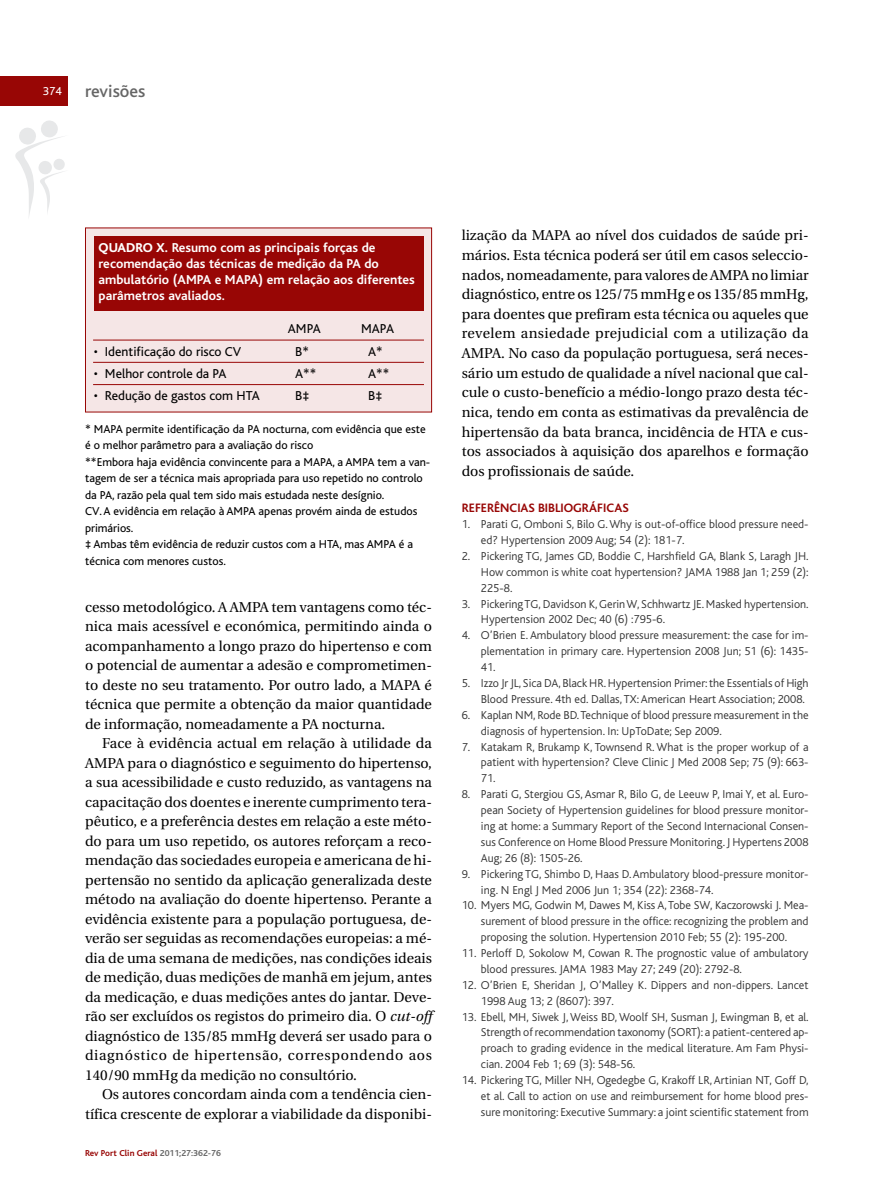
<style>
.page{position:relative;width:881px;height:1191px;background:#fff}
.page>*{position:absolute;margin:0;border:0;box-sizing:border-box;transform-origin:0 0}
.t1{font:500 18px "Bliss";color:#666}
.t2{font:14.25px/19.5px "Utopia";color:#000;text-align:justify}
.t3{font:700 13.5px/16.2px "Bliss";color:#fff}
.t4{font:13.5px "Bliss";color:#000}
.t5{font:700 12.75px "Bliss";color:#980605}
.t6{font:300 12px/15.9px "Bliss";color:#333}
.t7{font:12px/16.5px "Bliss";color:#000}
.t8{font:12px "Bliss";color:#fff}
.t9{font:700 9px "Bliss";color:#980605}
.s1{font-weight:800}
.s2{font-style:italic}
.s3{color:#666}
</style>
<div class="page">
<svg style="left:15px;top:120px;width:50px;height:95px"></svg>
<div style="left:0;top:77px;width:68px;height:29px;background:#980605"></div>
<div style="left:86px;top:228px;width:345px;height:184px;background:#f5e6e6"></div>
<div style="left:85px;top:227px;width:347px;height:185px;border:1px solid #980605"></div>
<hr style="left:93px;top:340px;width:331px;height:1px;background:#980605">
<hr style="left:93px;top:362px;width:331px;height:1px;background:#980605">
<hr style="left:93px;top:384px;width:331px;height:1px;background:#980605">
<div style="left:94px;top:236px;width:329px;height:74px;background:#980605"></div>
<p class="t8" style="left:43px;top:87px;width:20px">374</p>
<h1 class="t1" style="left:85px;top:85px;width:62px">revisões</h1>
<p class="t3" style="left:98px;top:241px;width:318px"><span class="s1">QUADRO X.</span> Resumo com as principais forças de recomendação das técnicas de medição da PA do ambulatório (AMPA e MAPA) em relação aos diferentes parâmetros avaliados.</p>
<p class="t4" style="left:288px;top:324px;width:34px">AMPA</p>
<p class="t4" style="left:361px;top:324px;width:34px">MAPA</p>
<p class="t4" style="left:94px;top:347px;width:149px">• Identificação do risco CV</p>
<p class="t4" style="left:295px;top:347px;width:15px">B*</p>
<p class="t4" style="left:368px;top:347px;width:16px">A*</p>
<p class="t4" style="left:94px;top:369px;width:134px">• Melhor controle da PA</p>
<p class="t4" style="left:295px;top:369px;width:23px">A**</p>
<p class="t4" style="left:368px;top:369px;width:23px">A**</p>
<p class="t4" style="left:94px;top:391px;width:167px">• Redução de gastos com HTA</p>
<p class="t4" style="left:295px;top:391px;width:16px">B‡</p>
<p class="t4" style="left:368px;top:391px;width:16px">B‡</p>
<p class="t7" style="left:85px;top:422px;width:346px">* MAPA permite identificação da PA nocturna, com evidência que este é o melhor parâmetro para a avaliação do risco<br>**Embora haja evidência convincente para a MAPA, a AMPA tem a van&shy;tagem de ser a técnica mais apropriada para uso repetido no controlo da PA, razão pela qual tem sido mais estudada neste desígnio.<br>CV.A evidência em relação à AMPA apenas provém ainda de estudos primários.<br>‡ Ambas têm evidência de reduzir custos com a HTA, mas AMPA é a técnica com menores custos.</p>
<p class="t2" style="left:85px;top:598px;width:348px">cesso metodológico. A AMPA tem vantagens como téc&shy;nica mais acessível e económica, permitindo ainda o acompanhamento a longo prazo do hipertenso e com o potencial de aumentar a adesão e comprometimen&shy;to deste no seu tratamento. Por outro lado, a MAPA é técnica que permite a obtenção da maior quantidade de informação, nomeadamente a PA nocturna.</p>
<p class="t2" style="left:85px;top:734px;width:348px;text-indent:17px">Face à evidência actual em relação à utilidade da AMPA para o diagnóstico e seguimento do hipertenso, a sua acessibilidade e custo reduzido, as vantagens na capacitação dos doentes e inerente cumprimento tera&shy;pêutico, e a preferência destes em relação a este méto&shy;do para um uso repetido, os autores reforçam a reco&shy;mendação das sociedades europeia e americana de hi&shy;pertensão no sentido da aplicação generalizada deste método na avaliação do doente hipertenso. Perante a evidência existente para a população portuguesa, de&shy;verão ser seguidas as recomendações europeias: a mé&shy;dia de uma semana de medições, nas condições ideais de medição, duas medições de manhã em jejum, antes da medicação, e duas medições antes do jantar. Deve&shy;rão ser excluídos os registos do primeiro dia. O <span class="s2">cut-off </span>diagnóstico de 135/85 mmHg deverá ser usado para o diagnóstico de hipertensão, correspondendo aos 140/90 mmHg da medição no consultório.</p>
<p class="t2" style="left:85px;top:1085px;width:348px;text-align:right">Os autores concordam ainda com a tendência cien&shy;tífica crescente de explorar a viabilidade da disponibi-</p>
<p class="t9" style="left:85px;top:1149px;width:137px">Rev Port Clin Geral <span class="s3">2011;27:362-76</span></p>
<p class="t2" style="left:461px;top:227px;width:348px">lização da MAPA ao nível dos cuidados de saúde pri&shy;mários. Esta técnica poderá ser útil em casos seleccio&shy;nados, nomeadamente, para valores de AMPA no limiar diagnóstico, entre os 125/75 mmHg e os 135/85 mmHg, para doentes que prefiram esta técnica ou aqueles que revelem ansiedade prejudicial com a utilização da AMPA. No caso da população portuguesa, será neces&shy;sário um estudo de qualidade a nível nacional que cal&shy;cule o custo-benefício a médio-longo prazo desta téc&shy;nica, tendo em conta as estimativas da prevalência de hipertensão da bata branca, incidência de HTA e cus&shy;tos associados à aquisição dos aparelhos e formação dos profissionais de saúde.</p>
<p class="t5" style="left:461px;top:504px;width:168px">REFERÊNCIAS BIBLIOGRÁFICAS</p>
<p class="t6" style="left:480px;top:517px;width:329px;text-indent:-19px">1. Parati G, Omboni S, Bilo G.Why is out-of-office blood pressure need&shy;ed? Hypertension 2009 Aug; 54 (2): 181-7.</p>
<p class="t6" style="left:480px;top:549px;width:329px;text-align:justify;text-indent:-19px">2. Pickering TG, James GD, Boddie C, Harshfield GA, Blank S, Laragh JH.<br>How common is white coat hypertension? JAMA 1988 Jan 1; 259 (2):<br>225-8.</p>
<p class="t6" style="left:480px;top:597px;width:329px;text-indent:-19px">3. PickeringTG,Davidson K,GerinW, Schhwartz JE.Masked hypertension.<br>Hypertension 2002 Dec; 40 (6) :795-6.</p>
<p class="t6" style="left:480px;top:628px;width:329px;text-align:justify;text-indent:-19px">4. O’Brien E. Ambulatory blood pressure measurement: the case for im&shy;plementation in primary care. Hypertension 2008 Jun; 51 (6): 1435- 41.</p>
<p class="t6" style="left:480px;top:676px;width:329px;text-indent:-19px">5. Izzo Jr JL, Sica DA, Black HR.Hypertension Primer:the Essentials of High<br>Blood Pressure. 4th ed. Dallas, TX:American Heart Association; 2008.</p>
<p class="t6" style="left:480px;top:708px;width:329px;text-indent:-19px">6. Kaplan NM, Rode BD.Technique of blood pressure measurement in the diagnosis of hypertension. In: UpToDate; Sep 2009.</p>
<p class="t6" style="left:480px;top:740px;width:329px;text-align:justify;text-indent:-19px">7. Katakam R, Brukamp K, Townsend R. What is the proper workup of a patient with hypertension? Cleve Clinic J Med 2008 Sep; 75 (9): 663- 71.</p>
<p class="t6" style="left:480px;top:787px;width:329px;text-align:justify;text-indent:-19px">8. Parati G, Stergiou GS, Asmar R, Bilo G, de Leeuw P, Imai Y, et al. Euro&shy;pean Society of Hypertension guidelines for blood pressure monitor&shy;ing at home: a Summary Report of the Second Internacional Consen&shy;sus Conference on Home Blood Pressure Monitoring.J Hypertens 2008<br>Aug; 26 (8): 1505-26.</p>
<p class="t6" style="left:480px;top:867px;width:329px;text-indent:-19px">9. Pickering TG, Shimbo D, Haas D.Ambulatory blood-pressure monitor&shy;ing. N Engl J Med 2006 Jun 1; 354 (22): 2368-74.</p>
<p class="t6" style="left:480px;top:898px;width:329px;text-align:justify;text-indent:-19px">10. Myers MG, Godwin M, Dawes M, Kiss A, Tobe SW, Kaczorowski J. Mea&shy;surement of blood pressure in the office: recognizing the problem and proposing the solution. Hypertension 2010 Feb; 55 (2): 195-200.</p>
<p class="t6" style="left:480px;top:946px;width:329px;text-indent:-19px">11. Perloff D, Sokolow M, Cowan R. The prognostic value of ambulatory blood pressures. JAMA 1983 May 27; 249 (20): 2792-8.</p>
<p class="t6" style="left:480px;top:978px;width:329px;text-indent:-19px">12. O’Brien E, Sheridan J, O’Malley K. Dippers and non-dippers. Lancet<br>1998 Aug 13; 2 (8607): 397.</p>
<p class="t6" style="left:480px;top:1009px;width:329px;text-align:justify;text-indent:-19px">13. Ebell, MH, Siwek J, Weiss BD, Woolf SH, Susman J, Ewingman B, et al.<br>Strength of recommendation taxonomy (SORT): a patient-centered ap&shy;proach to grading evidence in the medical literature. Am Fam Physi&shy;cian. 2004 Feb 1; 69 (3): 548-56.</p>
<p class="t6" style="left:480px;top:1073px;width:329px;text-align:justify;text-indent:-19px">14. Pickering TG, Miller NH, Ogedegbe G, Krakoff LR, Artinian NT, Goff D, et al. Call to action on use and reimbursement for home blood pres&shy;sure monitoring: Executive Summary: a joint scientific statement from</p>
</div>
